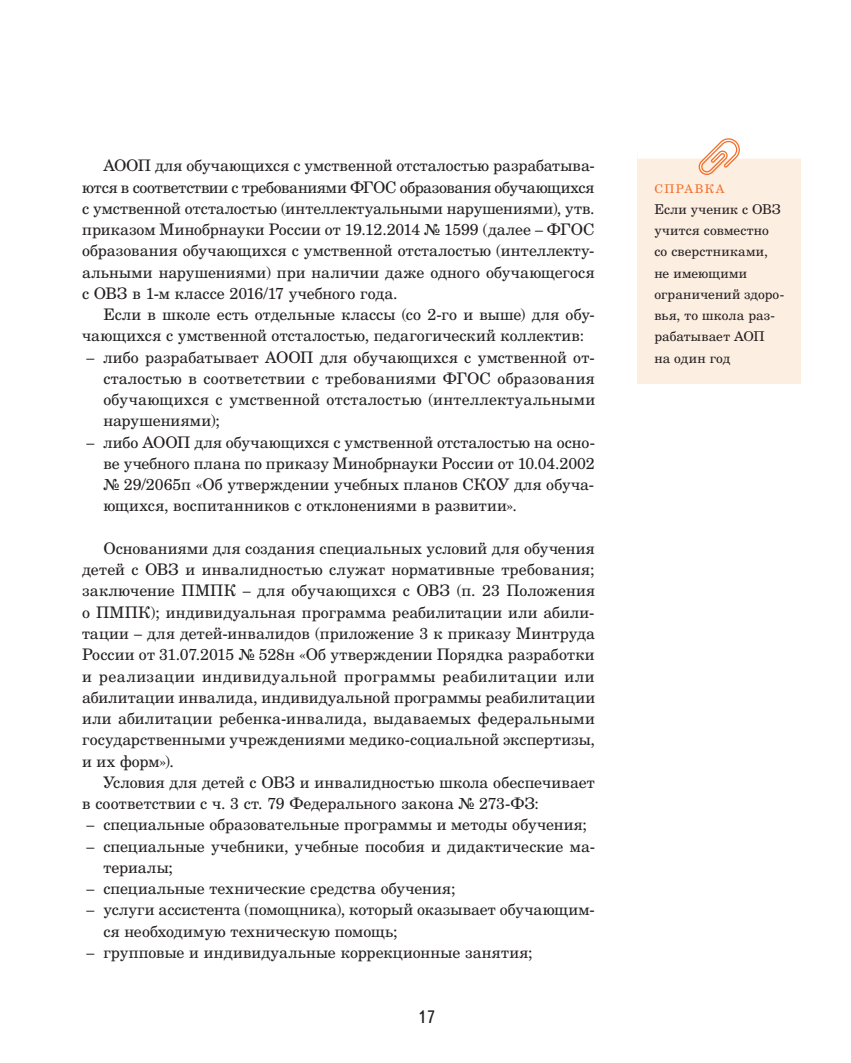
<style>
.page{position:relative;width:851px;height:1063px;background:#fff}
.page>*{position:absolute;margin:0;border:0;box-sizing:border-box;transform-origin:0 0}
.t1{font:18px "Text Book C";color:#231f20}
.t2{font:15.9px/21.3px "Century Schlbk Cyr";letter-spacing:.01em;color:#231f20;text-align:justify}
.t3{font:13.5px/21.3px "Century Schlbk Cyr";letter-spacing:.015em;color:#231f20}
.t4{font:12px "Century Schlbk Cyr";letter-spacing:.12em;color:#f36e2a}
</style>
<div class="page">
<div style="left:637px;top:150px;width:164px;height:234px;background:#fdeee2"></div>
<div style="left:637px;top:148px;width:164px;height:11px;background:#fff"></div>
<svg style="left:698px;top:138px;width:41px;height:37px"></svg>
<p class="t2" style="left:82px;top:155px;width:514px;text-indent:21px">АООП для обучающихся с умственной отсталостью разрабатыва&shy;ются в соответствии с требованиями ФГОС образования обучающихся с умственной отсталостью (интеллектуальными нарушениями), утв. приказом Минобрнауки России от 19.12.2014 № 1599 (далее – ФГОС образования обучающихся с умственной отсталостью (интеллекту&shy;альными нарушениями) при наличии даже одного обучающегося с ОВЗ в 1-м классе 2016/17 учебного года.</p>
<p class="t2" style="left:82px;top:303px;width:514px;text-indent:21px">Если в школе есть отдельные классы (со 2-го и выше) для обу&shy;чающихся с умственной отсталостью, педагогический коллектив:</p>
<p class="t2" style="left:103px;top:346px;width:493px;text-indent:-17px">– либо разрабатывает АООП для обучающихся с умственной от&shy;сталостью в соответствии с требованиями ФГОС образования обучающихся с умственной отсталостью (интеллектуальными нарушениями);</p>
<p class="t2" style="left:103px;top:431px;width:493px;text-indent:-17px">– либо АООП для обучающихся с умственной отсталостью на осно&shy;ве учебного плана по приказу Минобрнауки России от 10.04.2002 № 29/2065п «Об утверждении учебных планов СКОУ для обуча&shy;ющихся, воспитанников с отклонениями в развитии».</p>
<p class="t2" style="left:82px;top:537px;width:514px;text-indent:21px">Основаниями для создания специальных условий для обучения детей с ОВЗ и инвалидностью служат нормативные требования; заключение ПМПК – для обучающихся с ОВЗ (п. 23 Положения о ПМПК); индивидуальная программа реабилитации или абили&shy;тации – для детей-инвалидов (приложение 3 к приказу Минтруда России от 31.07.2015 № 528н «Об утверждении Порядка разработки и реализации индивидуальной программы реабилитации или абилитации инвалида, индивидуальной программы реабилитации или абилитации ребенка-инвалида, выдаваемых федеральными государственными учреждениями медико-социальной экспертизы, и их форм»).</p>
<p class="t2" style="left:82px;top:771px;width:514px;text-indent:21px">Условия для детей с ОВЗ и инвалидностью школа обеспечивает в соответствии с ч. 3 ст. 79 Федерального закона № 273-ФЗ:</p>
<p class="t2" style="left:86px;top:814px;width:502px">– специальные образовательные программы и методы обучения;</p>
<p class="t2" style="left:103px;top:835px;width:493px;text-indent:-17px">– специальные учебники, учебные пособия и дидактические ма&shy;териалы;</p>
<p class="t2" style="left:86px;top:877px;width:370px">– специальные технические средства обучения;</p>
<p class="t2" style="left:103px;top:899px;width:493px;text-indent:-17px">– услуги ассистента (помощника), который оказывает обучающим&shy;ся необходимую техническую помощь;</p>
<p class="t2" style="left:86px;top:941px;width:447px">– групповые и индивидуальные коррекционные занятия;</p>
<p class="t1" style="left:417px;top:1007px;width:20px">17</p>
<p class="t4" style="left:654px;top:181px;width:72px">СПРАВКА</p>
<p class="t3" style="left:654px;top:198px;width:131px">Если ученик с ОВЗ учится совместно со сверстниками, не имеющими ограничений здоро&shy;вья, то школа раз&shy;рабатывает АОП<br>на один год</p>
</div>
